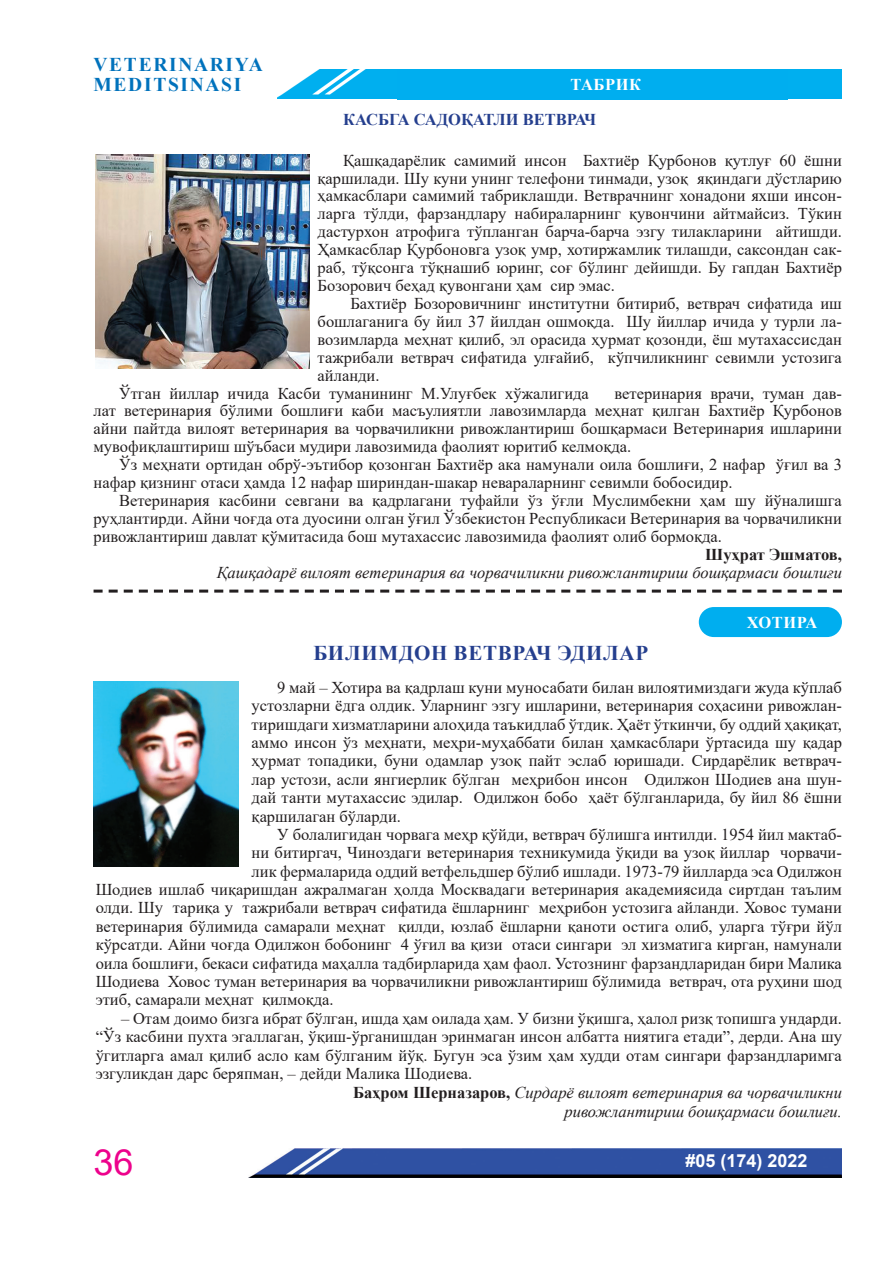
<style>
.page{position:relative;width:893px;height:1263px;background:#fff}
.page>*{position:absolute;margin:0;border:0;box-sizing:border-box;transform-origin:0 0}
.t1{font:36px "Arial";color:#ed028c}
.t2{font:700 21px "Times New Roman";letter-spacing:.035em;color:#253f8e}
.t3{font:700 19.5px/19.5px "Times New Roman";letter-spacing:.085em;color:#0072bc}
.t4{font:700 18px "Arial";color:#fff}
.t5{font:16.5px/17.9px "Times New Roman";color:#231f20;text-align:justify}
.t6{font:italic 16.5px "Times New Roman";color:#231f20}
.t7{font:700 16.5px "Times New Roman";color:#253f8e}
.t8{font:700 16.5px "Times New Roman";color:#231f20}
.t9{font:700 16.5px "Times New Roman";letter-spacing:.035em;color:#fff}
.s1{font-weight:700;font-style:normal}
</style>
<div class="page">
<img style="left:249px;top:1148px;width:593px;height:30px">
<img style="left:277px;top:69px;width:565px;height:29px">
<div style="left:398px;top:69px;width:390px;height:30px;background:#00aeef"></div>
<div style="left:699px;top:607px;width:143px;height:30px;background:#00aeef;border-radius:15px"></div>
<img style="left:94px;top:681px;width:145px;height:186px">
<img style="left:96px;top:154px;width:213px;height:214px">
<svg style="left:94px;top:590px;width:748px;height:3px"></svg>
<p class="t3" style="left:94px;top:54px;width:171px">VETERINARIYA<br>MEDITSINASI</p>
<p class="t9" style="left:570px;top:72px;width:72px">ТАБРИК</p>
<p class="t7" style="left:343px;top:107px;width:255px">КАСБГА САДОҚАТЛИ ВЕТВРАЧ</p>
<p class="t5" style="left:318px;top:151px;width:526px;text-indent:26px">Қашқадарёлик самимий инсон Бахтиёр Қурбонов қутлуғ 60 ёшни қаршилади. Шу куни унинг телефони тинмади, узоқ яқиндаги дўстларию ҳамкасблари самимий табриклашди. Ветврачнинг хонадони яхши инсон&shy;ларга тўлди, фарзандлару набираларнинг қувончини айтмайсиз. Тўкин дастурхон атрофига тўпланган барча-барча эзгу тилакларини айтишди.<br>Ҳамкасблар Қурбоновга узоқ умр, хотиржамлик тилашди, саксондан сак&shy;раб, тўқсонга тўқнашиб юринг, соғ бўлинг дейишди. Бу гапдан Бахтиёр Бозорович беҳад қувонгани ҳам сир эмас.</p>
<p class="t5" style="left:350px;top:294px;width:493px">Бахтиёр Бозоровичнинг институтни битириб, ветврач сифатида иш</p>
<p class="t5" style="left:318px;top:312px;width:526px">бошлаганига бу йил 37 йилдан ошмоқда. Шу йиллар ичида у турли ла-</p>
<p class="t5" style="left:318px;top:330px;width:526px">возимларда меҳнат қилиб, эл орасида ҳурмат қозонди, ёш мутахассисдан</p>
<p class="t5" style="left:318px;top:348px;width:526px">тажрибали ветврач сифатида улғайиб, кўпчиликнинг севимли устозига</p>
<p class="t5" style="left:318px;top:366px;width:63px">айланди.</p>
<p class="t5" style="left:119px;top:384px;width:471px">Ўтган йиллар ичида Касби туманининг М.Улуғбек хўжалигида</p>
<p class="t5" style="left:94px;top:384px;width:750px;text-indent:521px">ветеринария врачи, туман дав&shy;лат ветеринария бўлими бошлиғи каби масъулиятли лавозимларда меҳнат қилган Бахтиёр Қурбонов айни пайтда вилоят ветеринария ва чорвачиликни ривожлантириш бошқармаси Ветеринария ишларини мувофиқлаштириш шўъбаси мудири лавозимида фаолият юритиб келмоқда.</p>
<p class="t5" style="left:94px;top:455px;width:750px;text-indent:26px">Ўз меҳнати ортидан обрў-эътибор қозонган Бахтиёр ака намунали оила бошлиғи, 2 нафар ўғил ва 3 нафар қизнинг отаси ҳамда 12 нафар шириндан-шакар невараларнинг севимли бобосидир.</p>
<p class="t5" style="left:94px;top:491px;width:750px;text-indent:26px">Ветеринария касбини севгани ва қадрлагани туфайли ўз ўғли Муслимбекни ҳам шу йўналишга руҳлантирди. Айни чоғда ота дуосини олган ўғил Ўзбекистон Республикаси Ветеринария ва чорвачиликни ривожлантириш давлат қўмитасида бош мутахассис лавозимида фаолият олиб бормоқда.</p>
<p class="t8" style="left:705px;top:542px;width:138px">Шуҳрат Эшматов,</p>
<p class="t6" style="left:217px;top:561px;width:627px">Қашқадарё вилоят ветеринария ва чорвачиликни ривожлантириш бошқармаси бошлиғи</p>
<p class="t2" style="left:313px;top:638px;width:336px">БИЛИМДОН ВЕТВРАЧ ЭДИЛАР</p>
<p class="t9" style="left:747px;top:610px;width:72px">ХОТИРА</p>
<p class="t5" style="left:252px;top:678px;width:592px;line-height:18.5px;text-indent:26px">9 май – Хотира ва қадрлаш куни муносабати билан вилоятимиздаги жуда кўплаб устозларни ёдга олдик. Уларнинг эзгу ишларини, ветеринария соҳасини ривожлан&shy;тиришдаги хизматларини алоҳида таъкидлаб ўтдик. Ҳаёт ўткинчи, бу оддий ҳақиқат, аммо инсон ўз меҳнати, меҳри-муҳаббати билан ҳамкасблари ўртасида шу қадар ҳурмат топадики, буни одамлар узоқ пайт эслаб юришади. Сирдарёлик ветврач&shy;лар устози, асли янгиерлик бўлган меҳрибон инсон Одилжон Шодиев ана шун&shy;дай танти мутахассис эдилар. Одилжон бобо ҳаёт бўлганларида, бу йил 86 ёшни қаршилаган бўларди.</p>
<p class="t5" style="left:277px;top:825px;width:566px">У болалигидан чорвага меҳр қўйди, ветврач бўлишга интилди. 1954 йил мактаб-</p>
<p class="t5" style="left:252px;top:843px;width:592px">ни битиргач, Чиноздаги ветеринария техникумида ўқиди ва узоқ йиллар чорвачи-</p>
<p class="t5" style="left:252px;top:862px;width:592px">лик фермаларида оддий ветфельдшер бўлиб ишлади. 1973-79 йилларда эса Одилжон</p>
<p class="t5" style="left:96px;top:880px;width:748px">Шодиев ишлаб чиқаришдан ажралмаган ҳолда Москвадаги ветеринария академиясида сиртдан таълим</p>
<p class="t5" style="left:96px;top:898px;width:748px">олди. Шу тариқа у тажрибали ветврач сифатида ёшларнинг меҳрибон устозига айланди. Ховос тумани</p>
<p class="t5" style="left:96px;top:917px;width:748px">ветеринария бўлимида самарали меҳнат қилди, юзлаб ёшларни қаноти остига олиб, уларга тўғри йўл</p>
<p class="t5" style="left:96px;top:935px;width:748px">кўрсатди. Айни чоғда Одилжон бобонинг 4 ўғил ва қизи отаси сингари эл хизматига кирган, намунали</p>
<p class="t5" style="left:96px;top:954px;width:748px">оила бошлиғи, бекаси сифатида маҳалла тадбирларида ҳам фаол. Устознинг фарзандларидан бири Малика</p>
<p class="t5" style="left:96px;top:972px;width:748px">Шодиева Ховос туман ветеринария ва чорвачиликни ривожлантириш бўлимида ветврач, ота руҳини шод</p>
<p class="t5" style="left:96px;top:990px;width:240px">этиб, самарали меҳнат қилмоқда.</p>
<p class="t5" style="left:121px;top:1009px;width:722px">– Отам доимо бизга ибрат бўлган, ишда ҳам оилада ҳам. У бизни ўқишга, ҳалол ризқ топишга ундарди.</p>
<p class="t5" style="left:96px;top:1027px;width:748px">“Ўз касбини пухта эгаллаган, ўқиш-ўрганишдан эринмаган инсон албатта ниятига етади”, дерди. Ана шу</p>
<p class="t5" style="left:96px;top:1045px;width:748px">ўгитларга амал қилиб асло кам бўлганим йўқ. Бугун эса ўзим ҳам худди отам сингари фарзандларимга</p>
<p class="t5" style="left:96px;top:1064px;width:378px">эзгуликдан дарс беряпман, – дейди Малика Шодиева.</p>
<p class="t6" style="left:353px;top:1081px;width:490px"><span class="s1">Баҳром Шерназаров,</span> Сирдарё вилоят ветеринария ва чорвачиликни</p>
<p class="t6" style="left:564px;top:1100px;width:279px">ривожлантириш бошқармаси бошлиғи.</p>
<h1 class="t1" style="left:94px;top:1137px;width:42px">36</h1>
<p class="t4" style="left:685px;top:1148px;width:124px">#05 (174) 2022</p>
</div>
